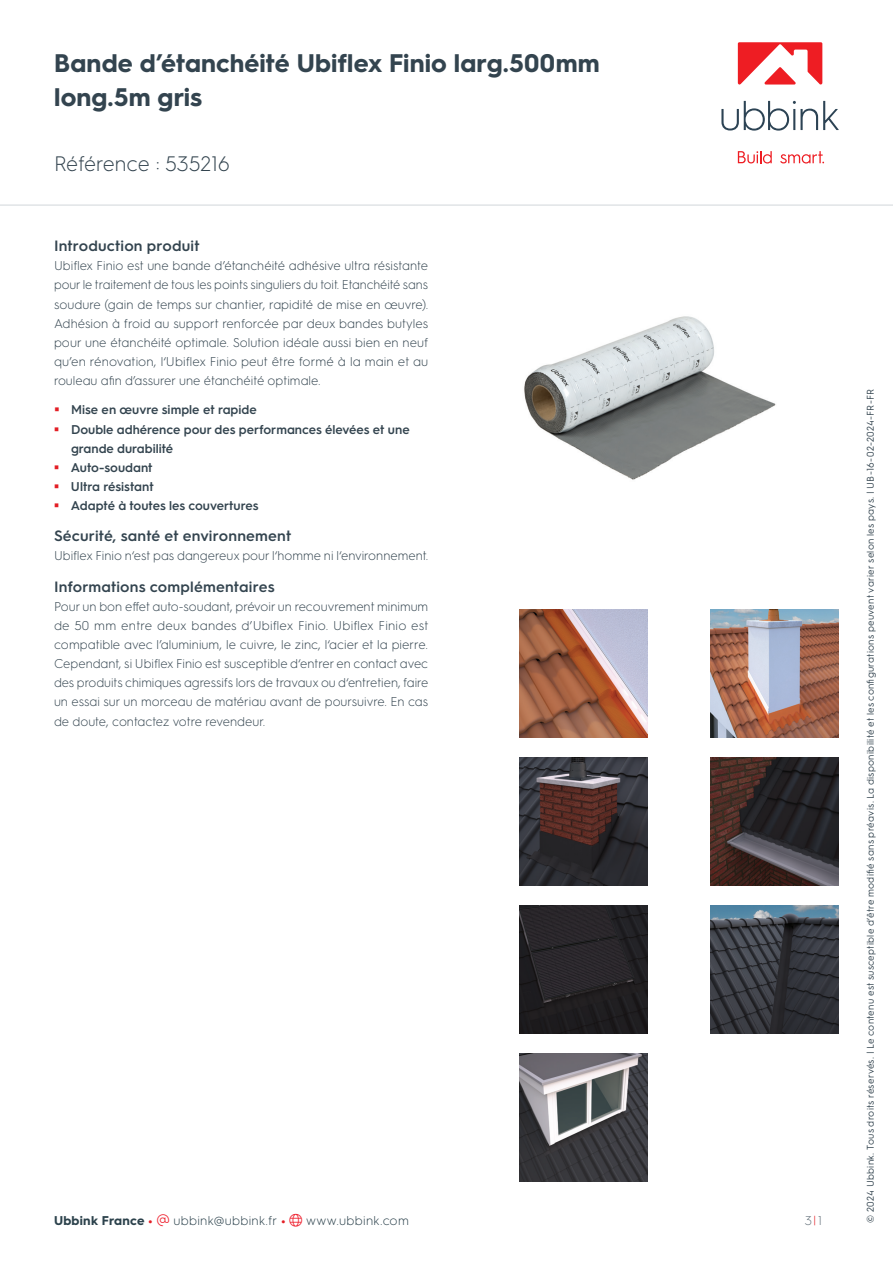
<style>
.page{position:relative;width:893px;height:1263px;background:#fff}
.page>*{position:absolute;margin:0;border:0;box-sizing:border-box;transform-origin:0 0}
.t1{font:700 25.5px/34px "HGS3";letter-spacing:.005em;color:#33444f}
.t2{font:300 21px "HGS3";color:#33444f}
.t3{font:600 15px "HGS3";letter-spacing:.01em;color:#33444f}
.t4{font:300 12.75px/19.2px "HGS3";color:#33444f;text-align:justify}
.t5{font:600 12.75px/19.2px "HGS3";color:#33444f}
.t6{font:300 12.75px "HGS3";letter-spacing:.02em;color:#2c424c}
.t7{font:300 12.75px "HGS3";color:#66737c}
.t8{font:9.75px "HGS3";letter-spacing:.025em;color:#33444f}
.s1{font-weight:700}
.s2{font-weight:700;color:#e31e25}
.s3{color:#ee1f2d}
.s4{color:#e31e25}
</style>
<div class="page">
<img style="left:520px;top:1053px;width:127px;height:128px">
<img style="left:711px;top:906px;width:127px;height:127px">
<img style="left:520px;top:906px;width:127px;height:127px">
<img style="left:711px;top:758px;width:127px;height:127px">
<img style="left:520px;top:758px;width:127px;height:127px">
<img style="left:711px;top:610px;width:127px;height:127px">
<img style="left:520px;top:610px;width:127px;height:127px">
<img style="left:524px;top:316px;width:252px;height:164px">
<hr style="left:0;top:204px;width:893px;height:2px;background:#e1e4e6">
<svg style="left:721px;top:101px;width:118px;height:30px"></svg>
<svg style="left:738px;top:151px;width:34px;height:13px"></svg>
<svg style="left:780px;top:151px;width:44px;height:13px"></svg>
<svg style="left:738px;top:42px;width:84px;height:43px"></svg>
<h1 class="t1" style="left:54px;top:45px;width:547px">Bande d’étanchéité Ubiflex Finio larg.500mm long.5m gris</h1>
<h2 class="t2" style="left:54px;top:150px;width:177px">Référence : 535216</h2>
<p class="t3" style="left:54px;top:235px;width:147px">Introduction produit</p>
<p class="t4" style="left:54px;top:255px;width:376px">Ubiflex Finio est une bande d’étanchéité adhésive ultra résistante pour le traitement de tous les points singuliers du toit. Etanchéité sans soudure (gain de temps sur chantier, rapidité de mise en œuvre).<br>Adhésion à froid au support renforcée par deux bandes butyles pour une étanchéité optimale. Solution idéale aussi bien en neuf qu’en rénovation, l‘Ubiflex Finio peut être formé à la main et au rouleau afin d’assurer une étanchéité optimale.</p>
<p class="t5" style="left:71px;top:399px;width:340px">Mise en œuvre simple et rapide<br>Double adhérence pour des performances élevées et une grande durabilité<br>Auto-soudant<br>Ultra résistant<br>Adapté à toutes les couvertures</p>
<p class="t3" style="left:54px;top:525px;width:239px">Sécurité, santé et environnement</p>
<p class="t4" style="left:54px;top:546px;width:376px">Ubiflex Finio n‘est pas dangereux pour l‘homme ni l‘environnement.</p>
<p class="t3" style="left:54px;top:576px;width:222px">Informations complémentaires</p>
<p class="t4" style="left:54px;top:596px;width:376px">Pour un bon effet auto-soudant, prévoir un recouvrement minimum de 50 mm entre deux bandes d’Ubiflex Finio. Ubiflex Finio est compatible avec l’aluminium, le cuivre, le zinc, l‘acier et la pierre.<br>Cependant, si Ubiflex Finio est susceptible d‘entrer en contact avec des produits chimiques agressifs lors de travaux ou d‘entretien, faire un essai sur un morceau de matériau avant de poursuivre. En cas de doute, contactez votre revendeur.</p>
<p class="t6" style="left:54px;top:1211px;width:356px"><span class="s1">Ubbink France</span> <span class="s2">•</span> <span class="s3">▼</span> ubbink@ubbink.fr <span class="s2">•</span> <span class="s3">●□</span> www.ubbink.com</p>
<p class="t7" style="left:805px;top:1211px;width:19px">3<span class="s4">|</span>1</p>
<p class="t8" style="left:864px;top:1222px;width:835px;rotate:-90deg">© 2024 Ubbink. Tous droits réservés. | Le contenu est susceptible d’être modifié sans préavis. La disponibilité et les configurations peuvent varier selon les pays. | UB-16-02-2024-FR-FR</p>
</div>
